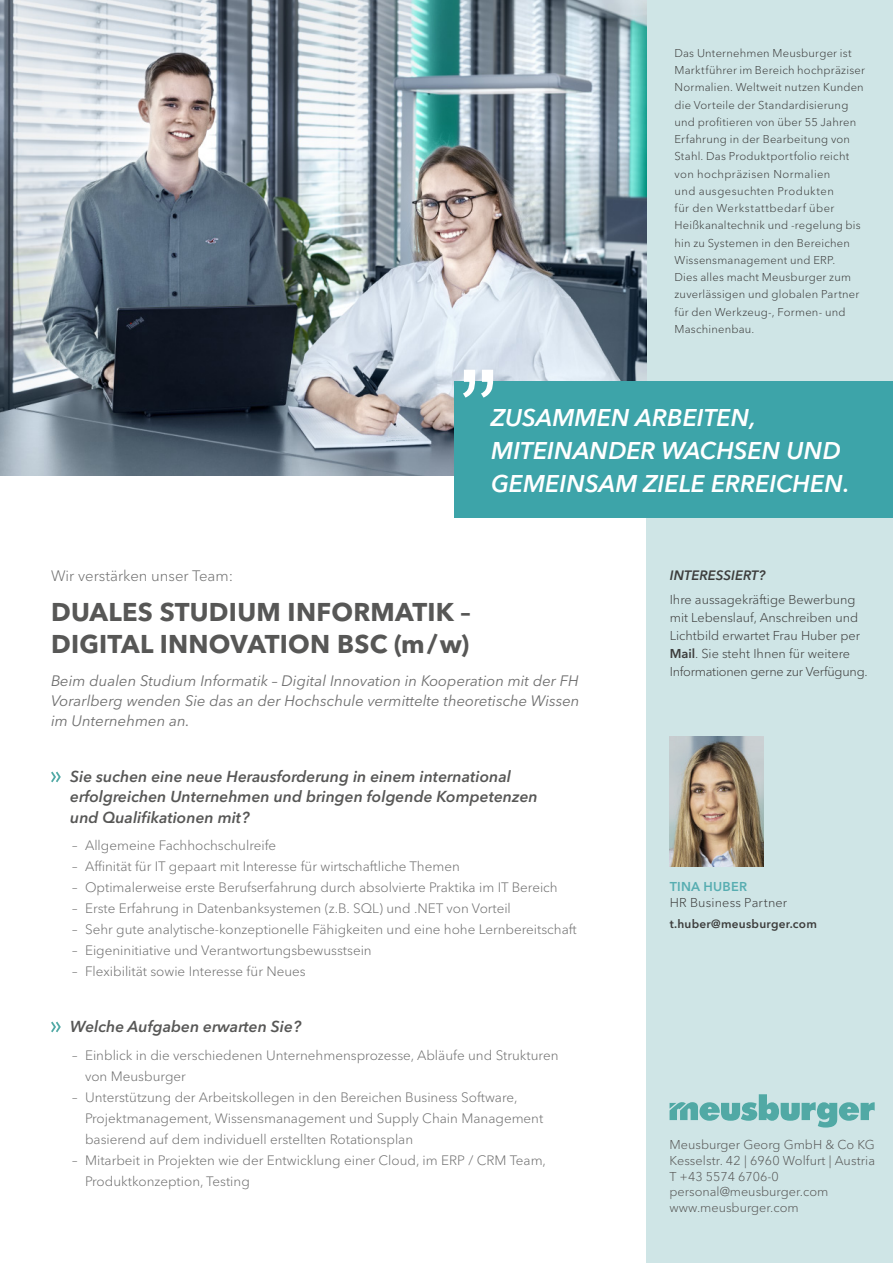
<style>
.page{position:relative;width:893px;height:1263px;background:#fff}
.page>*{position:absolute;margin:0;border:0;box-sizing:border-box;transform-origin:0 0}
.TITEL{font:700 25.5px/31.5px "Avenir Next W1 G";letter-spacing:.01em;color:#575756}
.t1{font:italic 600 24px/33px "Avenir Next W1 G";letter-spacing:.005em;color:#fff}
.FRAGE{font:italic 600 15.75px/19.5px "Avenir Next W1 G";color:#575756}
.FRAGE-2{font:italic 15px/20.2px "Avenir Next W1 G";color:#6e6e6e;text-align:justify}
.Wir_verstärken_unser{font:300 15px "Avenir Next W1 G";color:#6e6e6e}
.t2{font:300 13.5px/21px "Avenir Next W1 G";color:#6e6e6e}
.t3{font:italic 600 13.5px "Avenir Next W1 G";color:#3d3d3c}
.t4{font:300 12.75px/18px "Avenir Next W1 G";color:#3d3d3c}
.t5{font:300 12.75px/15.8px "Avenir Next W1 G";color:#575756}
.t6{font:600 12.75px "Avenir Next W1 G";letter-spacing:.02em;color:#57adb1}
.t7{font:600 11.85px "Avenir Next W1 G";letter-spacing:.02em;color:#3d3d3c}
.t8{font:300 11.25px/17.2px "Avenir Next W1 G";letter-spacing:.02em;color:#3d3d3c}
.s1{font-weight:600}
</style>
<div class="page">
<div style="left:646px;top:0;width:247px;height:1263px;background:#cfe5e6"></div>
<img style="left:670px;top:737px;width:94px;height:130px">
<img style="left:0;top:0;width:646px;height:475px">
<svg style="left:51px;top:772px;width:10px;height:10px"></svg>
<svg style="left:51px;top:1021px;width:10px;height:11px"></svg>
<div style="left:454px;top:382px;width:439px;height:136px;background:#3da4a9"></div>
<svg style="left:463px;top:370px;width:30px;height:28px"></svg>
<svg style="left:670px;top:1094px;width:205px;height:33px"></svg>
<p class="t8" style="left:674px;top:44px;width:192px">Das Unternehmen Meusburger ist<br>Marktführer im Bereich hochpräziser<br>Normalien. Weltweit nutzen Kunden die Vorteile der Standardisierung und profitieren von über 55 Jahren<br>Erfahrung in der Bearbeitung von<br>Stahl. Das Produktportfolio reicht von hochpräzisen Normalien<br>und ausgesuchten Produkten<br>für den Werkstattbedarf über<br>Heißkanaltechnik und -regelung bis hin zu Systemen in den Bereichen<br>Wissensmanagement und ERP.<br>Dies alles macht Meusburger zum zuverlässigen und globalen Partner für den Werkzeug-, Formen- und<br>Maschinenbau.</p>
<h2 class="t1" style="left:491px;top:401px;width:360px">ZUSAMMEN ARBEITEN,<br>MITEINANDER WACHSEN UND<br>GEMEINSAM ZIELE ERREICHEN.</h2>
<p class="Wir_verstärken_unser" style="left:51px;top:567px;width:184px">Wir verstärken unser Team:</p>
<p class="TITEL" style="left:51px;top:596px;width:421px">DUALES STUDIUM INFORMATIK –<br>DIGITAL INNOVATION BSC (m/w)</p>
<p class="FRAGE-2" style="left:51px;top:670px;width:530px">Beim dualen Studium Informatik – Digital Innovation in Kooperation mit der FH Vorarlberg wenden Sie das an der Hochschule vermittelte theoretische Wissen im Unternehmen an.</p>
<p class="FRAGE" style="left:70px;top:767px;width:469px">Sie suchen eine neue Herausforderung in einem international erfolgreichen Unternehmen und bringen folgende Kompetenzen</p>
<p class="FRAGE" style="left:70px;top:807px;width:181px">und Qualifikationen mit?</p>
<p class="t2" style="left:72px;top:835px;width:205px">– Allgemeine Fachhochschulreife</p>
<p class="t2" style="left:72px;top:856px;width:389px">– Affinität für IT gepaart mit Interesse für wirtschaftliche Themen</p>
<p class="t2" style="left:72px;top:877px;width:487px">– Optimalerweise erste Berufserfahrung durch absolvierte Praktika im IT Bereich</p>
<p class="t2" style="left:72px;top:898px;width:440px">– Erste Erfahrung in Datenbanksystemen (z.B. SQL) und .NET von Vorteil</p>
<p class="t2" style="left:72px;top:919px;width:506px">– Sehr gute analytische-konzeptionelle Fähigkeiten und eine hohe Lernbereitschaft</p>
<p class="t2" style="left:72px;top:940px;width:301px">– Eigeninitiative und Verantwortungsbewusstsein</p>
<p class="t2" style="left:72px;top:961px;width:235px">– Flexibilität sowie Interesse für Neues</p>
<p class="FRAGE" style="left:70px;top:1017px;width:232px">Welche Aufgaben erwarten Sie?</p>
<p class="t2" style="left:85px;top:1044px;width:475px;text-indent:-13px">– Einblick in die verschiedenen Unternehmensprozesse, Abläufe und Strukturen von Meusburger</p>
<p class="t2" style="left:85px;top:1086px;width:460px;text-indent:-13px">– Unterstützung der Arbeitskollegen in den Bereichen Business Software,<br>Projektmanagement, Wissensmanagement und Supply Chain Management basierend auf dem individuell erstellten Rotationsplan</p>
<p class="t2" style="left:85px;top:1149px;width:462px;text-indent:-13px">– Mitarbeit in Projekten wie der Entwicklung einer Cloud, im ERP / CRM Team,<br>Produktkonzeption, Testing</p>
<p class="t3" style="left:670px;top:567px;width:97px">INTERESSIERT?</p>
<p class="t4" style="left:670px;top:591px;width:187px">Ihre aussagekräftige Bewerbung</p>
<p class="t4" style="left:670px;top:609px;width:199px">mit Lebenslauf, Anschreiben und Lichtbild erwartet Frau Huber per <span class="s1">Mail</span>. Sie steht Ihnen für weitere Informationen gerne zur Verfügung.</p>
<p class="t6" style="left:670px;top:879px;width:79px">TINA HUBER</p>
<p class="t4" style="left:670px;top:893px;width:119px">HR Business Partner</p>
<p class="t7" style="left:670px;top:916px;width:149px">t.huber@meusburger.com</p>
<p class="t5" style="left:670px;top:1137px;width:207px">Meusburger Georg GmbH &amp; Co KG<br>Kesselstr. 42 | 6960 Wolfurt | Austria<br>T +43 5574 6706-0 personal@meusburger.com www.meusburger.com</p>
</div>
